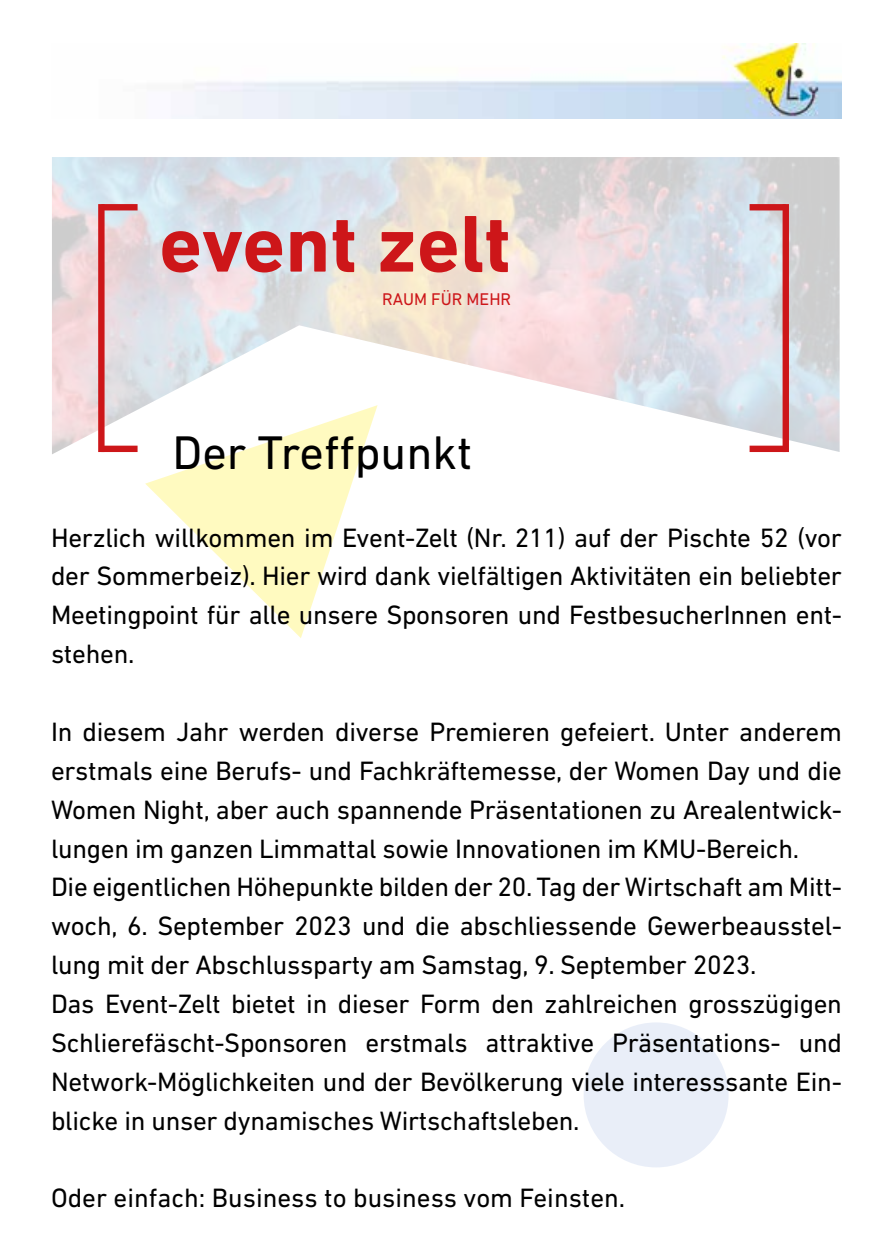
<style>
.page{position:relative;width:893px;height:1259px;background:#fff}
.page>*{position:absolute;margin:0;border:0;box-sizing:border-box;transform-origin:0 0}
.t1{font:700 81.6px "DIN Next LT Pro";color:#cd1619}
.t2{font:48px "DIN Next LT Pro";color:#000}
.t3{font:27px/39px "DIN Next LT Pro";letter-spacing:-.01em;color:#000;text-align:justify}
.t4{font:17.1px "DIN Next LT Pro";color:#cd1619}
</style>
<div class="page">
<svg style="left:145px;top:454px;width:217px;height:184px;fill:#fffac0"></svg>
<div style="left:584px;top:1022px;width:145px;height:145px;background:#e9eef8;border-radius:50%"></div>
<img style="left:172px;top:44px;width:670px;height:74px">
<img style="left:52px;top:157px;width:788px;height:297px">
<div style="left:98px;top:204px;width:7px;height:248px;background:#cd1619"></div>
<div style="left:101px;top:204px;width:37px;height:6px;background:#cd1619"></div>
<div style="left:101px;top:446px;width:37px;height:6px;background:#cd1619"></div>
<div style="left:783px;top:204px;width:6px;height:248px;background:#cd1619"></div>
<div style="left:750px;top:446px;width:36px;height:6px;background:#cd1619"></div>
<div style="left:750px;top:204px;width:36px;height:6px;background:#cd1619"></div>
<h1 class="t1" style="left:159px;top:196px;width:354px">event zelt</h1>
<p class="t4" style="left:382px;top:289px;width:130px">RAUM FÜR MEHR</p>
<h2 class="t2" style="left:172px;top:425px;width:301px">Der Treffpunkt</h2>
<p class="t3" style="left:51px;top:517px;width:792px">Herzlich willkommen im Event-Zelt (Nr. 211) auf der Pischte 52 (vor der Sommerbeiz). Hier wird dank vielfältigen Aktivitäten ein beliebter Meetingpoint für alle unsere Sponsoren und FestbesucherInnen ent&shy;stehen.</p>
<p class="t3" style="left:51px;top:712px;width:792px;text-align:left">In diesem Jahr werden diverse Premieren gefeiert. Unter anderem erstmals eine Berufs- und Fachkräftemesse, der Women Day und die Women Night, aber auch spannende Präsentationen zu Arealentwick&shy;lungen im ganzen Limmattal sowie Innovationen im KMU-Bereich.<br>Die eigentlichen Höhepunkte bilden der 20. Tag der Wirtschaft am Mitt&shy;woch, 6. September 2023 und die abschliessende Gewerbeausstel&shy;lung mit der Abschlussparty am Samstag, 9. September 2023.<br>Das Event-Zelt bietet in dieser Form den zahlreichen grosszügigen Schlierefäscht-Sponsoren erstmals attraktive Präsentations- und Network-Möglichkeiten und der Bevölkerung viele interesssante Ein&shy;blicke in unser dynamisches Wirtschaftsleben.</p>
<p class="t3" style="left:51px;top:1178px;width:576px">Oder einfach: Business to business vom Feinsten.</p>
</div>
